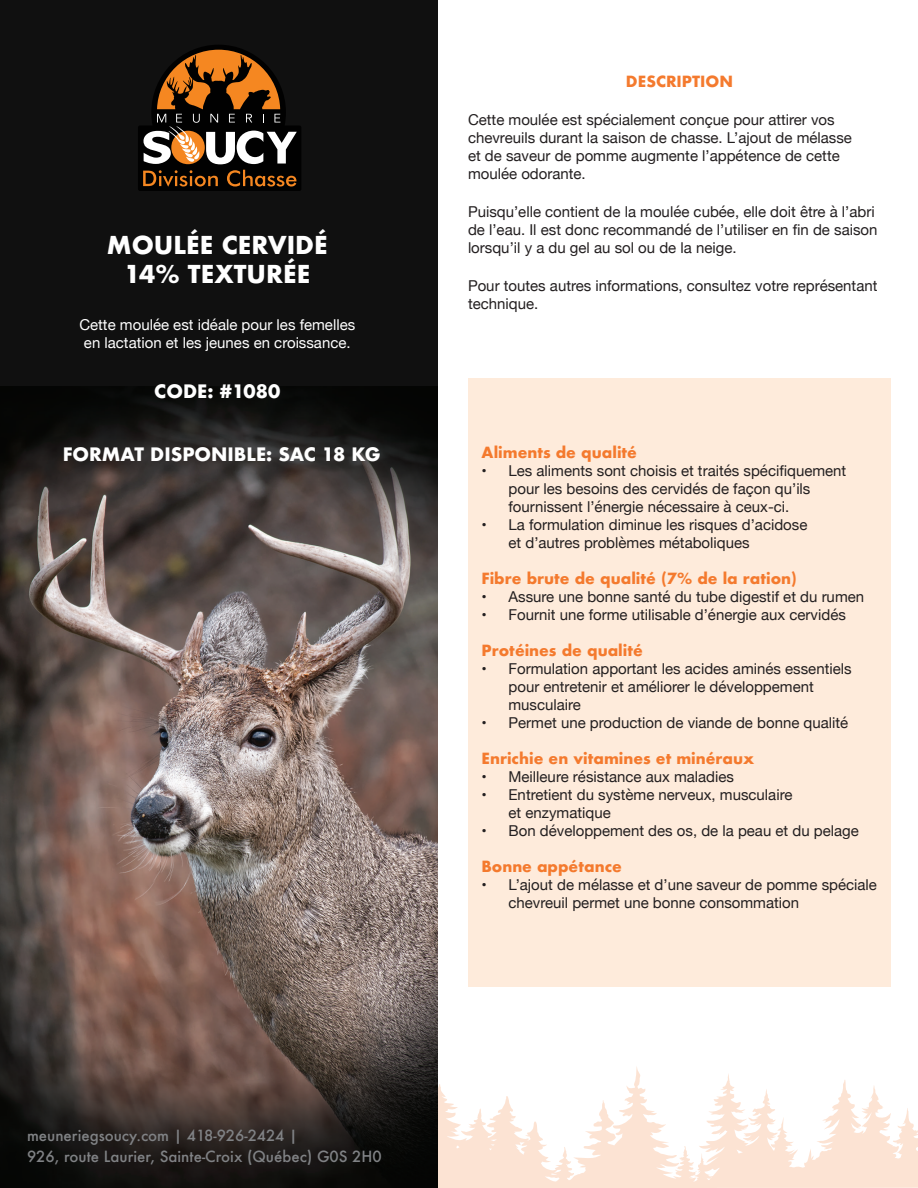
<style>
.page{position:relative;width:918px;height:1188px;background:#fff}
.page>*{position:absolute;margin:0;border:0;box-sizing:border-box;transform-origin:0 0}
.t1{font:700 24px/28.8px "Futura";color:#fff;text-align:center}
.t2{font:700 18px "Futura";color:#fff}
.t3{font:15px/18px "Helvetica Neue";color:#231f20}
.t4{font:700 15px "Futura";color:#f47a2e}
.t5{font:500 15px/21px "Futura";color:#808285}
.t6{font:15px/18px "Helvetica Neue";color:#fff;text-align:center}
</style>
<div class="page">
<div style="left:0;top:0;width:437px;height:710px;background:#101010"></div>
<svg style="left:437px;top:1037px;width:481px;height:151px"></svg>
<img style="left:0;top:387px;width:437px;height:801px">
<svg style="left:138px;top:45px;width:163px;height:146px"></svg>
<div style="left:468px;top:378px;width:423px;height:608px;background:#feebdb"></div>
<p class="t1" style="left:107px;top:231px;width:222px">MOULÉE CERVIDÉ<br>14% TEXTURÉE</p>
<p class="t6" style="left:79px;top:316px;width:277px">Cette moulée est idéale pour les femelles en lactation et les jeunes en croissance.</p>
<p class="t2" style="left:154px;top:378px;width:127px">CODE: #1080</p>
<p class="t2" style="left:63px;top:442px;width:320px">FORMAT DISPONIBLE: SAC 18 KG</p>
<p class="t4" style="left:626px;top:70px;width:109px">DESCRIPTION</p>
<p class="t3" style="left:468px;top:111px;width:385px">Cette moulée est spécialement conçue pour attirer vos chevreuils durant la saison de chasse. L’ajout de mélasse et de saveur de pomme augmente l’appétence de cette moulée odorante.</p>
<p class="t3" style="left:468px;top:204px;width:411px">Puisqu’elle contient de la moulée cubée, elle doit être à l’abri de l’eau. Il est donc recommandé de l’utiliser en fin de saison lorsqu’il y a du gel au sol ou de la neige.</p>
<p class="t3" style="left:468px;top:278px;width:411px">Pour toutes autres informations, consultez votre représentant technique.</p>
<p class="t4" style="left:482px;top:441px;width:157px">Aliments de qualité</p>
<p class="t3" style="left:508px;top:462px;width:339px;text-indent:-27px">• Les aliments sont choisis et traités spécifiquement pour les besoins des cervidés de façon qu’ils fournissent l’énergie nécessaire à ceux-ci.</p>
<p class="t3" style="left:508px;top:516px;width:300px;text-indent:-27px">• La formulation diminue les risques d’acidose et d’autres problèmes métaboliques</p>
<p class="t4" style="left:482px;top:567px;width:317px">Fibre brute de qualité (7% de la ration)</p>
<p class="t3" style="left:482px;top:588px;width:384px">• Assure une bonne santé du tube digestif et du rumen</p>
<p class="t3" style="left:482px;top:606px;width:366px">• Fournit une forme utilisable d’énergie aux cervidés</p>
<p class="t4" style="left:482px;top:639px;width:163px">Protéines de qualité</p>
<p class="t3" style="left:508px;top:660px;width:345px;text-indent:-27px">• Formulation apportant les acides aminés essentiels pour entretenir et améliorer le développement musculaire</p>
<p class="t3" style="left:482px;top:714px;width:368px">• Permet une production de viande de bonne qualité</p>
<p class="t4" style="left:482px;top:747px;width:274px">Enrichie en vitamines et minéraux</p>
<p class="t3" style="left:482px;top:768px;width:254px">• Meilleure résistance aux maladies</p>
<p class="t3" style="left:508px;top:786px;width:285px;text-indent:-27px">• Entretient du système nerveux, musculaire et enzymatique</p>
<p class="t3" style="left:482px;top:822px;width:379px">• Bon développement des os, de la peau et du pelage</p>
<p class="t4" style="left:482px;top:855px;width:142px">Bonne appétance</p>
<p class="t3" style="left:508px;top:876px;width:370px;text-indent:-27px">• L’ajout de mélasse et d’une saveur de pomme spéciale chevreuil permet une bonne consommation</p>
<p class="t5" style="left:27px;top:1125px;width:356px">meuneriegsoucy.com | 418-926-2424 |<br>926, route Laurier, Sainte-Croix (Québec) G0S 2H0</p>
</div>
